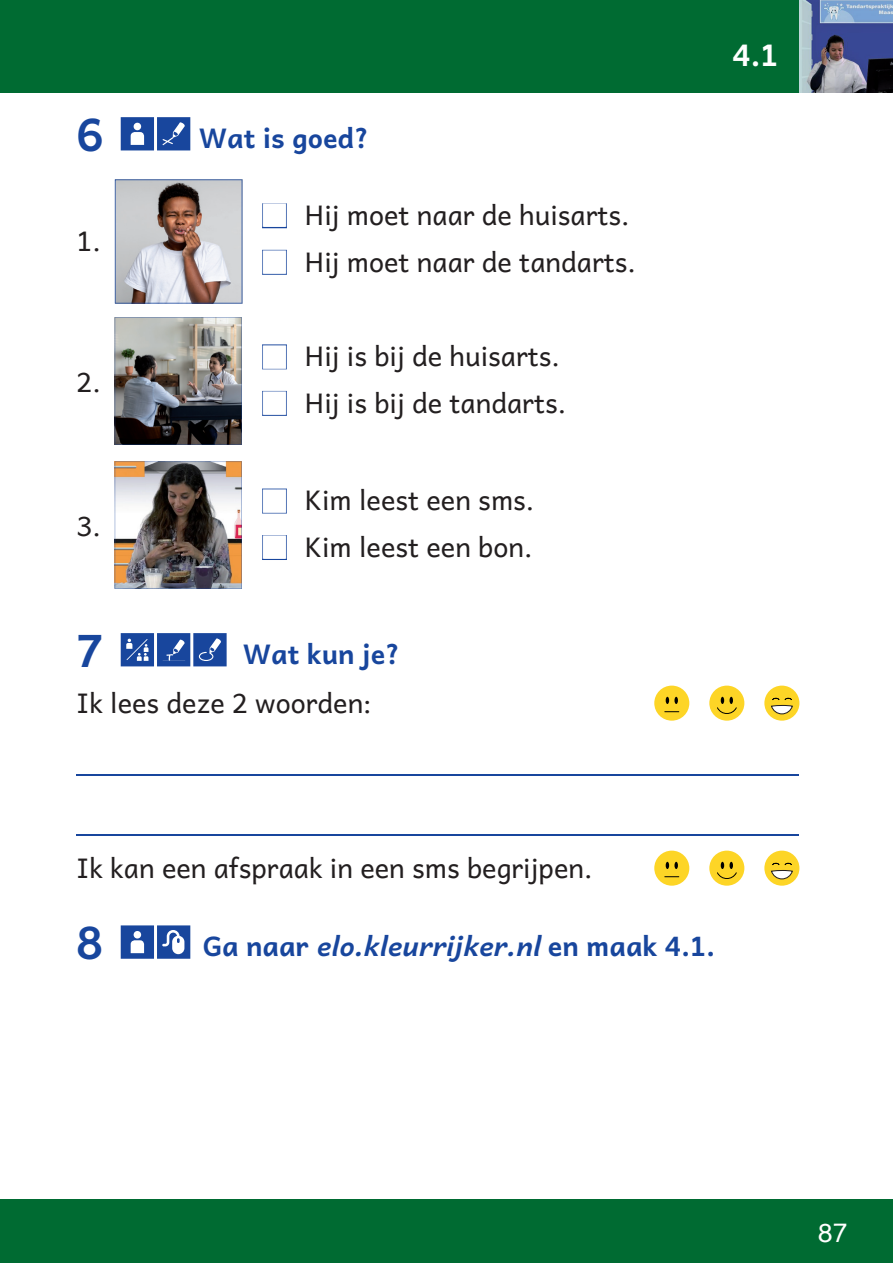
<style>
.page{position:relative;width:893px;height:1263px;background:#fff}
.page>*{position:absolute;margin:0;border:0;box-sizing:border-box;transform-origin:0 0}
.t1{font:700 45px "Andika New Basic";color:#18469d}
.t2{font:700 30px "Andika New Basic";color:#fff}
.t3{font:27px/46.5px "Andika New Basic";color:#231f20}
.t4{font:italic 700 27px "Andika New Basic";color:#18469d}
.t5{font:700 27px "Andika New Basic";color:#18469d}
.t6{font:25.5px "Andika New Basic";color:#fff}
.s1{font-style:normal}
</style>
<div class="page">
<div style="left:0;top:0;width:893px;height:92px;background:#006b32"></div>
<div style="left:0;top:1199px;width:893px;height:64px;background:#006b32"></div>
<hr style="left:77px;top:774px;width:722px;height:1px;background:#18469d">
<hr style="left:77px;top:834px;width:722px;height:1px;background:#18469d">
<svg style="left:115px;top:179px;width:127px;height:124px;background:#b8b0b1"></svg>
<img style="left:115px;top:318px;width:127px;height:127px">
<img style="left:115px;top:462px;width:127px;height:127px">
<div style="left:709px;top:686px;width:35px;height:35px;background:#fdd526;border-radius:50%"></div>
<svg style="left:717px;top:697px;width:20px;height:17px"></svg>
<div style="left:654px;top:686px;width:35px;height:35px;background:#fdd526;border-radius:50%"></div>
<svg style="left:666px;top:697px;width:12px;height:7px"></svg>
<svg style="left:664px;top:711px;width:15px;height:1px"></svg>
<div style="left:764px;top:686px;width:35px;height:35px;background:#fdd526;border-radius:50%"></div>
<svg style="left:771px;top:698px;width:22px;height:16px"></svg>
<div style="left:709px;top:851px;width:35px;height:35px;background:#fdd526;border-radius:50%"></div>
<svg style="left:717px;top:862px;width:20px;height:17px"></svg>
<div style="left:654px;top:851px;width:35px;height:35px;background:#fdd526;border-radius:50%"></div>
<svg style="left:666px;top:862px;width:12px;height:7px"></svg>
<svg style="left:664px;top:876px;width:15px;height:1px"></svg>
<div style="left:764px;top:851px;width:35px;height:35px;background:#fdd526;border-radius:50%"></div>
<svg style="left:771px;top:863px;width:22px;height:16px"></svg>
<img style="left:799px;top:0;width:94px;height:92px">
<h1 class="t1" style="left:77px;top:93px;width:28px">6</h1>
<p class="t5" style="left:199px;top:113px;width:171px">Wat is goed?</p>
<p class="t3" style="left:77px;top:214px;width:26px">1.</p>
<p class="t3" style="left:77px;top:355px;width:26px">2.</p>
<p class="t3" style="left:77px;top:499px;width:26px">3.</p>
<p class="t3" style="left:305px;top:188px;width:332px">Hij moet naar de huisarts.<br>Hij moet naar de tandarts.</p>
<p class="t3" style="left:305px;top:329px;width:263px">Hij is bij de huisarts.<br>Hij is bij de tandarts.</p>
<p class="t3" style="left:305px;top:473px;width:231px">Kim leest een sms.<br>Kim leest een bon.</p>
<h1 class="t1" style="left:77px;top:609px;width:28px">7</h1>
<p class="t5" style="left:243px;top:629px;width:158px">Wat kun je?</p>
<p class="t3" style="left:77px;top:676px;width:297px">Ik lees deze 2 woorden:</p>
<p class="t2" style="left:733px;top:28px;width:47px">4.1</p>
<p class="t3" style="left:77px;top:841px;width:517px">Ik kan een afspraak in een sms begrijpen.</p>
<h1 class="t1" style="left:77px;top:901px;width:28px">8</h1>
<p class="t4" style="left:203px;top:921px;width:514px"><span class="s1">Ga naar</span> elo.kleurrijker.nl <span class="s1">en maak 4.1.</span></p>
<p class="t6" style="left:818px;top:1210px;width:31px">87</p>
</div>
